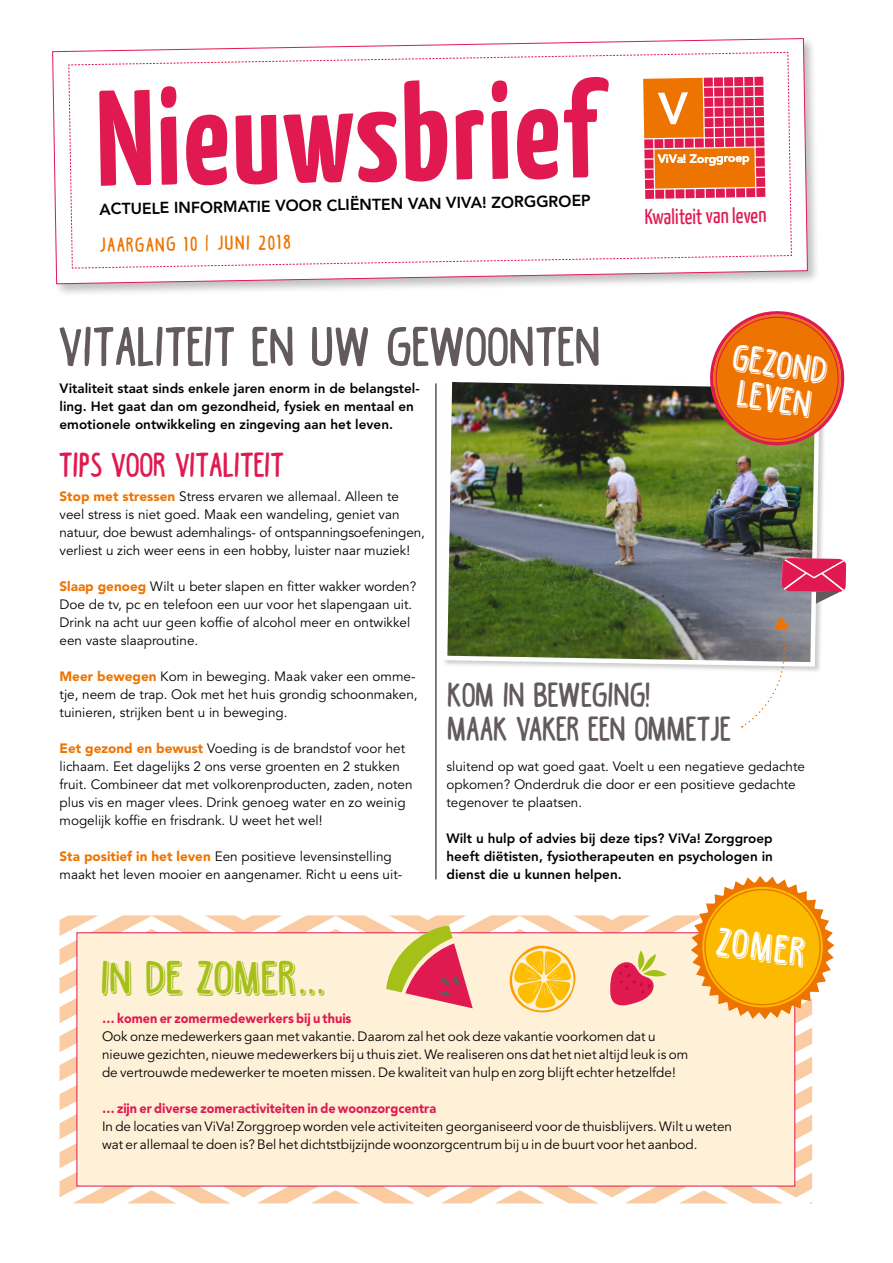
<style>
.page{position:relative;width:893px;height:1263px;background:#fff}
.page>*{position:absolute;margin:0;border:0;box-sizing:border-box;transform-origin:0 0}
.t1{font:700 135.75px "Yanone Kaffeesatz";color:#e01a50}
.t2{font:700 55.5px "Black Coffee";letter-spacing:.015em;color:#625a5d}
.t3{font:700 49.5px "Black Coffee Shadow";color:#a5c018}
.t4{font:700 42px "Black Coffee Shadow";color:#fff}
.t5{font:700 39px/35px "Black Coffee Shadow";color:#fff}
.t6{font:700 34.5px/34.5px "Black Coffee";letter-spacing:.01em;color:#625a5d}
.t7{font:700 34.5px "Black Coffee";letter-spacing:.015em;color:#e01a50}
.t8{font:21.45px "Yanone Kaffeesatz";color:#e01a50}
.t9{font:700 20.4px "Black Coffee";color:#ee7402}
.t10{font:800 15.75px "Avenir LT Std";color:#000}
.t11{font:13.5px/18px "Avenir LT Std";color:#000}
.t12{font:800 13.5px/18px "Avenir LT Std";color:#000;text-align:justify}
.t13{font:900 13.5px "Avenir LT Std";color:#e01a50;scale:.94 1}
.t14{font:800 11.85px "Avenir";color:#fff}
.s1{font-weight:900;color:#ee7402}
</style>
<div class="page">
<hr style="left:436px;top:383px;width:1px;height:496px;background:#000">
<img style="left:444px;top:382px;width:378px;height:287px">
<svg style="left:703px;top:311px;width:142px;height:137px"></svg>
<svg style="left:60px;top:915px;width:752px;height:288px;fill:#fbcba3"></svg>
<div style="left:77px;top:932px;width:718px;height:254px;background:#fff1d7"></div>
<div style="left:50px;top:36px;width:771px;height:261px;background:#000;opacity:.25"></div>
<svg style="left:52px;top:38px;width:756px;height:246px"></svg>
<svg style="left:68px;top:52px;width:724px;height:217px"></svg>
<svg style="left:690px;top:876px;width:145px;height:144px"></svg>
<svg style="left:509px;top:945px;width:67px;height:68px"></svg>
<svg style="left:532px;top:984px;width:8px;height:11px"></svg>
<svg style="left:386px;top:926px;width:87px;height:82px"></svg>
<svg style="left:610px;top:950px;width:57px;height:56px"></svg>
<svg style="left:742px;top:557px;width:105px;height:171px"></svg>
<h1 class="t1" style="left:95px;top:56px;width:504px;rotate:-1deg">Nieuwsbrief</h1>
<p class="t10" style="left:99px;top:200px;width:493px;rotate:-1deg">ACTUELE INFORMATIE VOOR CLIËNTEN VAN VIVA! ZORGGROEP</p>
<h3 class="t9" style="left:100px;top:233px;width:192px;rotate:-1deg">JAARGANG 10 | JUNI 2018</h3>
<h2 class="t2" style="left:60px;top:314px;width:543px">VITALITEIT EN UW GEWOONTEN</h2>
<p class="t12" style="left:60px;top:380px;width:362px;text-align:left">Vitaliteit staat sinds enkele jaren enorm in de belangstel&shy;ling. Het gaat dan om gezondheid, fysiek en mentaal en emotionele ontwikkeling en zingeving aan het leven.</p>
<p class="t14" style="left:658px;top:152px;width:93px;rotate:-1deg">ViVa! Zorggroep</p>
<h3 class="t8" style="left:644px;top:204px;width:123px;rotate:-1deg">Kwaliteit van leven</h3>
<h3 class="t5" style="left:736px;top:340px;width:97px;rotate:9deg">GEZOND<br>LEVEN</h3>
<h3 class="t7" style="left:60px;top:445px;width:226px">TIPS VOOR VITALITEIT</h3>
<p class="t11" style="left:60px;top:488px;width:367px"><span class="s1">Stop met stressen</span> Stress ervaren we allemaal. Alleen te veel stress is niet goed. Maak een wandeling, geniet van natuur, doe bewust ademhalings- of ontspanningsoefeningen, verliest u zich weer eens in een hobby, luister naar muziek!</p>
<p class="t11" style="left:60px;top:578px;width:358px"><span class="s1">Slaap genoeg</span> Wilt u beter slapen en fitter wakker worden?<br>Doe de tv, pc en telefoon een uur voor het slapengaan uit.<br>Drink na acht uur geen koffie of alcohol meer en ontwikkel een vaste slaaproutine.</p>
<p class="t11" style="left:60px;top:668px;width:360px"><span class="s1">Meer bewegen</span> Kom in beweging. Maak vaker een omme&shy;tje, neem de trap. Ook met het huis grondig schoonmaken, tuinieren, strijken bent u in beweging.</p>
<p class="t11" style="left:60px;top:740px;width:354px"><span class="s1">Eet gezond en bewust</span> Voeding is de brandstof voor het lichaam. Eet dagelijks 2 ons verse groenten en 2 stukken fruit. Combineer dat met volkorenproducten, zaden, noten plus vis en mager vlees. Drink genoeg water en zo weinig mogelijk koffie en frisdrank. U weet het wel!</p>
<p class="t11" style="left:60px;top:848px;width:344px"><span class="s1">Sta positief in het leven</span> Een positieve levensinstelling maakt het leven mooier en aangenamer. Richt u eens uit-</p>
<h3 class="t6" style="left:448px;top:677px;width:285px">KOM IN BEWEGING!<br>MAAK VAKER EEN OMMETJE</h3>
<p class="t11" style="left:446px;top:758px;width:360px">sluitend op wat goed gaat. Voelt u een negatieve gedachte opkomen? Onderdruk die door er een positieve gedachte tegenover te plaatsen.</p>
<p class="t12" style="left:446px;top:830px;width:328px">Wilt u hulp of advies bij deze tips? ViVa! Zorggroep heeft diëtisten, fysiotherapeuten en psychologen in dienst die u kunnen helpen.</p>
<h3 class="t4" style="left:720px;top:918px;width:91px;rotate:7deg">ZOMER</h3>
<h3 class="t3" style="left:102px;top:950px;width:225px">IN DE ZOMER...</h3>
<p class="t13" style="left:102px;top:1010px;width:267px">… komen er zomermedewerkers bij u thuis</p>
<p class="t11" style="left:102px;top:1028px;width:588px">Ook onze medewerkers gaan met vakantie. Daarom zal het ook deze vakantie voorkomen dat u nieuwe gezichten, nieuwe medewerkers bij u thuis ziet. We realiseren ons dat het niet altijd leuk is om de vertrouwde medewerker te moeten missen. De kwaliteit van hulp en zorg blijft echter hetzelfde!</p>
<p class="t13" style="left:102px;top:1100px;width:357px">… zijn er diverse zomeractiviteiten in de woonzorgcentra</p>
<p class="t11" style="left:102px;top:1118px;width:631px">In de locaties van ViVa! Zorggroep worden vele activiteiten georganiseerd voor de thuisblijvers. Wilt u weten wat er allemaal te doen is? Bel het dichtstbijzijnde woonzorgcentrum bij u in de buurt voor het aanbod.</p>
</div>
